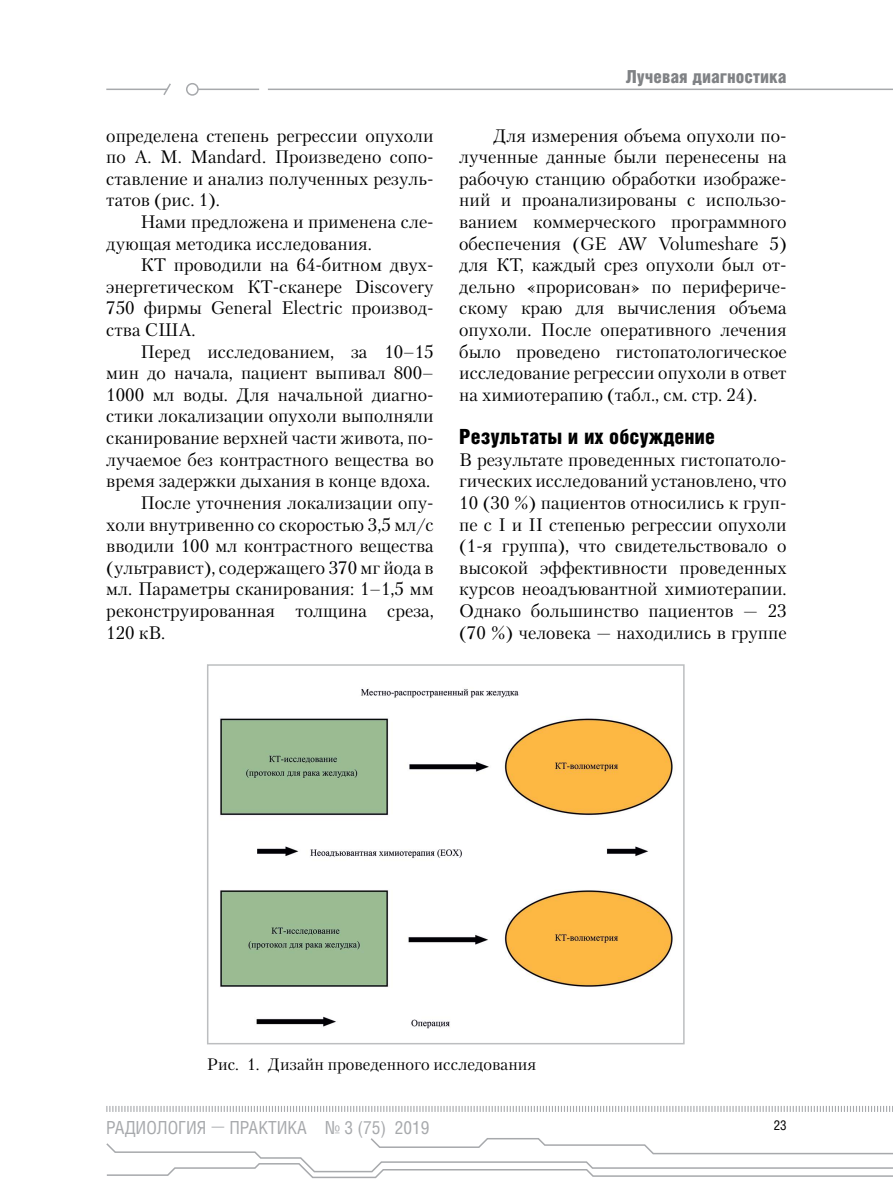
<style>
.page{position:relative;width:893px;height:1191px;background:#fff}
.page>*{position:absolute;margin:0;border:0;box-sizing:border-box;transform-origin:0 0}
.t1{font:900 21px "Helios Cond";color:#000}
.t2{font:18px/21.6px "Petersburg C";color:#000;text-align:justify}
.t3{font:18px "Helios Cond";color:#a7a9ac}
.t4{font:900 18px "Helios Cond";color:#808285}
.t5{font:16.5px "Petersburg C";color:#000}
.t6{font:13.5px "Helios Cond";color:#000}
.s1{font-family:"Petersburg C";font-weight:700}
</style>
<div class="page">
<svg style="left:106px;top:1106px;width:787px;height:6px"></svg>
<hr style="left:198px;top:89px;width:61px;height:1px;background:#a7a9ac">
<div style="left:186px;top:83px;width:13px;height:13px;border:2px solid #a7a9ac;border-radius:50%"></div>
<hr style="left:106px;top:89px;width:61px;height:1px;background:#a7a9ac">
<svg style="left:162px;top:83px;width:9px;height:12px"></svg>
<svg style="left:106px;top:1138px;width:787px;height:40px"></svg>
<hr style="left:268px;top:89px;width:625px;height:1px;background:#a7a9ac">
<img style="left:220px;top:688px;width:456px;height:341px">
<div style="left:207px;top:664px;width:478px;height:380px;border:2px solid #bcbec0"></div>
<p class="t2" style="left:106px;top:124px;width:329px">определена степень регрессии опухоли по A. M. Mandard. Произведено сопо&shy;ставление и анализ полученных резуль&shy;татов (рис. 1).</p>
<p class="t2" style="left:106px;top:211px;width:329px;text-indent:34px">Нами предложена и применена сле&shy;дующая методика исследования.</p>
<p class="t2" style="left:106px;top:254px;width:329px;text-indent:34px">КТ проводили на 64-битном двух&shy;энергетическом КТ-сканере Discovery 750 фирмы General Electric производ&shy;ства США.</p>
<p class="t2" style="left:140px;top:340px;width:295px">Перед исследованием, за 10–15</p>
<p class="t2" style="left:106px;top:362px;width:329px">мин до начала, пациент выпивал 800–</p>
<p class="t2" style="left:106px;top:383px;width:329px">1000 мл воды. Для начальной диагно-</p>
<p class="t2" style="left:106px;top:405px;width:329px">стики локализации опухоли выполняли</p>
<p class="t2" style="left:106px;top:427px;width:329px">сканирование верхней части живота, по-</p>
<p class="t2" style="left:106px;top:448px;width:329px">лучаемое без контрастного вещества во</p>
<p class="t2" style="left:106px;top:470px;width:325px">время задержки дыхания в конце вдоха.</p>
<p class="t2" style="left:140px;top:491px;width:295px">После уточнения локализации опу-</p>
<p class="t2" style="left:106px;top:513px;width:329px">холи внутривенно со скоростью 3,5 мл/с</p>
<p class="t2" style="left:106px;top:535px;width:329px">вводили 100 мл контрастного вещества</p>
<p class="t2" style="left:106px;top:556px;width:329px">(ультравист), содержащего 370 мг йода в</p>
<p class="t2" style="left:106px;top:578px;width:329px">мл. Параметры сканирования: 1–1,5 мм</p>
<p class="t2" style="left:106px;top:599px;width:329px">реконструированная толщина среза,</p>
<p class="t2" style="left:106px;top:621px;width:61px">120 кВ.</p>
<p class="t4" style="left:626px;top:66px;width:162px">Лучевая диагностика</p>
<p class="t2" style="left:459px;top:124px;width:329px;text-indent:34px">Для измерения объема опухоли по&shy;лученные данные были перенесены на рабочую станцию обработки изображе&shy;ний и проанализированы с использо&shy;ванием коммерческого программного обеспечения (GE AW Volumeshare 5) для КТ, каждый срез опухоли был от&shy;дельно «прорисован» по перифериче&shy;скому краю для вычисления объема опухоли. После оперативного лечения было проведено гистопатологическое исследование регрессии опухоли в ответ на химиотерапию (табл., см. стр. 24).</p>
<p class="t1" style="left:459px;top:424px;width:257px">Результаты и их обсуждение</p>
<p class="t2" style="left:459px;top:448px;width:329px">В результате проведенных гистопатоло&shy;гических исследований установлено, что 10 (30 %) пациентов относились к груп&shy;пе с I и II степенью регрессии опухоли (1-я группа), что свидетельствовало о высокой эффективности проведенных курсов неоадъювантной химиотерапии.<br>Однако большинство пациентов — 23 (70 %) человека — находились в группе</p>
<p class="t5" style="left:207px;top:1054px;width:331px">Рис. 1. Дизайн проведенного исследования</p>
<p class="t3" style="left:106px;top:1116px;width:325px">РАДИОЛОГИЯ <span class="s1">—</span> ПРАКТИКА № 3 (75) 2019</p>
<p class="t6" style="left:774px;top:1117px;width:14px">23</p>
</div>
